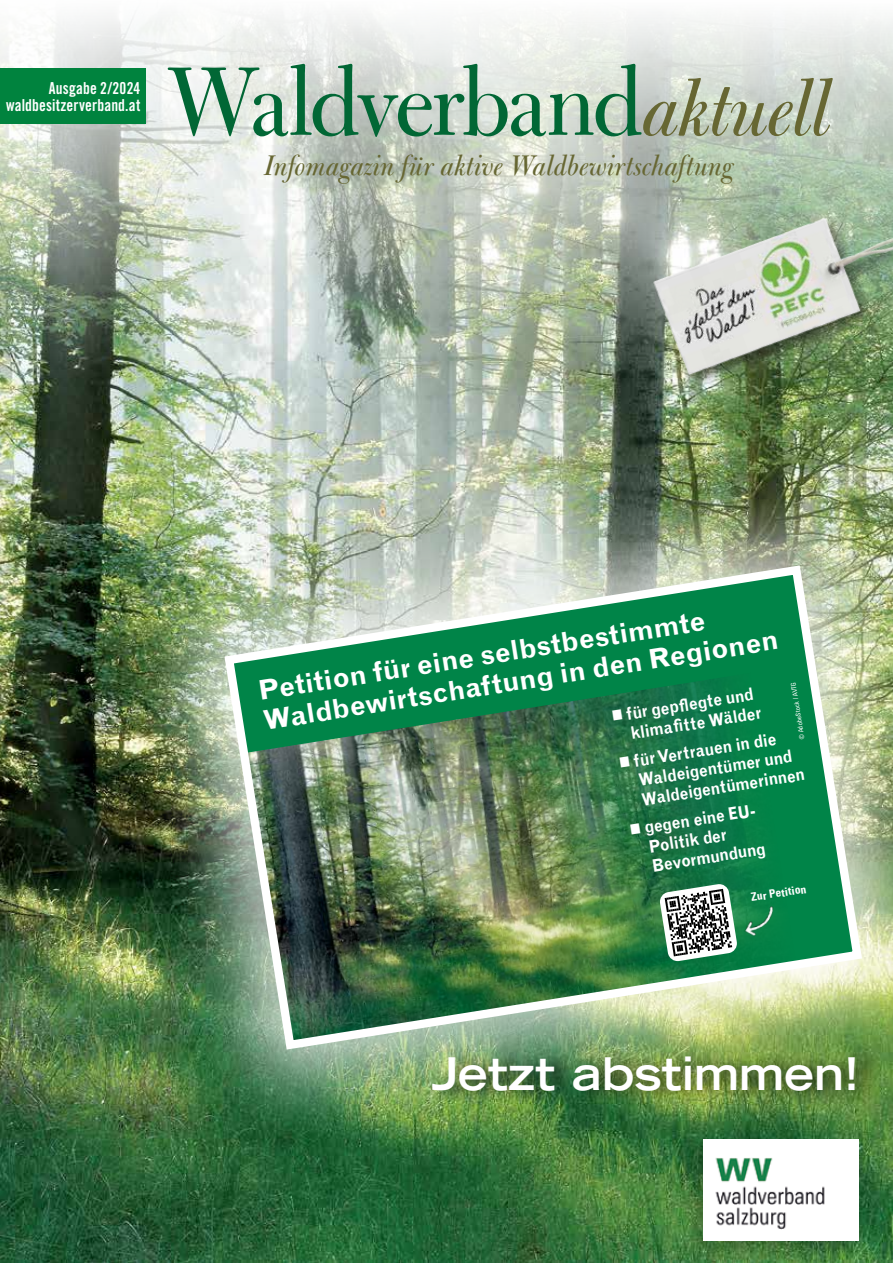
<style>
.page{position:relative;width:893px;height:1263px;background:#fff}
.page>*{position:absolute;margin:0;border:0;box-sizing:border-box;transform-origin:0 0}
.t1{font:108px "Bulmer MT Std Display";letter-spacing:-.02em;color:#016735}
.t2{font:700 expanded 45px "Trade Gothic LT Std";color:#fff}
.t3{font:31.5px "Bulmer MT Std Italic Display";letter-spacing:.005em;color:#676733}
.t4{font:700 27px/30.3px "Grotesque MT Std";color:#fff}
.t5{font:700 17.25px/19.6px "Grotesque MT Std";color:#fff;scale:.87 1}
.t6{font:16.5px/16.5px "Trade Gothic LT Std Bd Cn 20";letter-spacing:.01em;color:#fff;text-align:right;scale:.93 1}
.t7{font:700 condensed 11.55px "Univers LT Pro";color:#fff}
.t8{font:condensed 6.6px "Univers LT Pro";color:#fff}
.s1{font-family:"Bulmer MT Std Italic Display";font-size:87px;color:#676733}
</style>
<div class="page">
<img style="left:0;top:14px;width:893px;height:1249px">
<img style="left:109px;top:450px;width:784px;height:715px">
<img style="left:220px;top:561px;width:647px;height:493px">
<div style="left:432px;top:1045px;width:449px;height:61px;background:#000;opacity:.75"></div>
<div style="left:0;top:68px;width:146px;height:56px;background:#00833e"></div>
<div style="left:680px;top:1134px;width:184px;height:129px;background:#000;opacity:.21"></div>
<div style="left:703px;top:1140px;width:156px;height:101px;background:#fff"></div>
<img style="left:715px;top:1158px;width:110px;height:72px">
<div style="left:652px;top:163px;width:241px;height:226px;background:#000;opacity:.49"></div>
<img style="left:634px;top:168px;width:259px;height:222px">
<p class="t6" style="left:6px;top:80px;width:146px">Ausgabe 2/2024 waldbesitzerverband.at</p>
<h1 class="t1" style="left:167px;top:47px;width:665px">Waldverband<span class="s1">aktuell</span></h1>
<h3 class="t3" style="left:264px;top:150px;width:471px">Infomagazin für aktive Waldbewirtschaftung</h3>
<h3 class="t4" style="left:256px;top:676px;width:523px;rotate:-9deg">Petition für eine selbstbestimmte<br>Waldbewirtschaftung in den Regionen</h3>
<p class="t8" style="left:798px;top:740px;width:60px;rotate:-99deg">© AdobeStock / AVTG</p>
<p class="t5" style="left:610px;top:707px;width:172px;text-align:right;rotate:-9deg">■ für gepfl egte und klimafi tte Wälder</p>
<p class="t5" style="left:634px;top:751px;width:192px;text-indent:-16px;rotate:-9deg">■ für Vertrauen in die<br>Waldeigentümer und<br>Waldeigentümerinnen</p>
<p class="t5" style="left:644px;top:817px;width:133px;text-indent:-16px;rotate:-9deg">■ gegen eine EU-<br>Politik der<br>Bevormundung</p>
<p class="t7" style="left:750px;top:890px;width:57px;rotate:-9deg">Zur Petition</p>
<h2 class="t2" style="left:432px;top:1044px;width:429px">Jetzt abstimmen!</h2>
</div>
